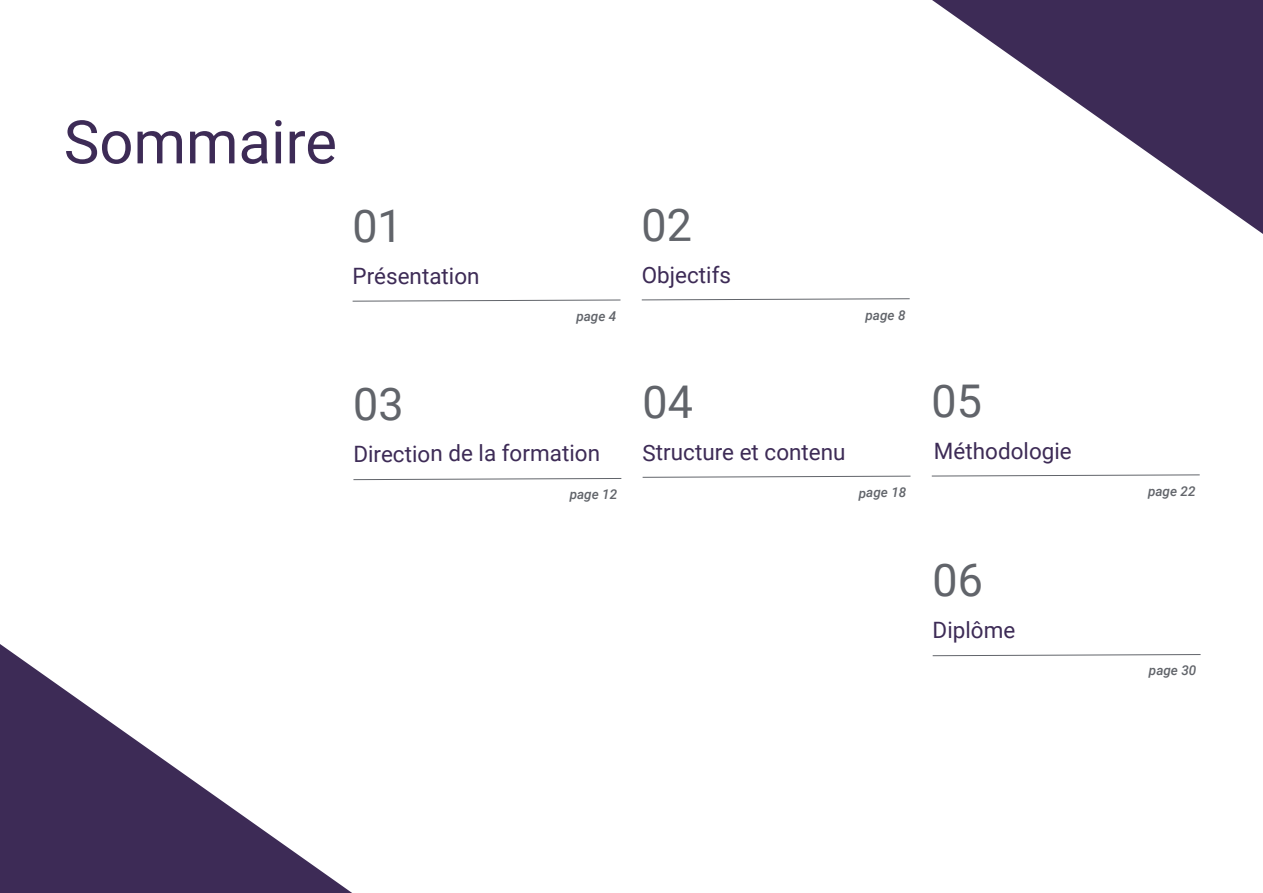
<style>
.page{position:relative;width:1263px;height:893px;background:#fff}
.page>*{position:absolute;margin:0;border:0;box-sizing:border-box;transform-origin:0 0}
.t1{font:60px "Roboto";color:#3d2b56}
.t2{font:45px "Roboto";letter-spacing:-.005em;color:#61646a}
.t3{font:22.5px "Roboto";letter-spacing:-.005em;color:#3d2b56}
.t4{font:italic 500 13.5px "Roboto";color:#61646a}
</style>
<div class="page">
<svg style="left:0;top:644px;width:352px;height:249px"></svg>
<svg style="left:932px;top:0;width:331px;height:234px"></svg>
<svg style="left:352px;top:299px;width:269px;height:3px"></svg>
<svg style="left:932px;top:654px;width:269px;height:2px"></svg>
<svg style="left:641px;top:298px;width:269px;height:3px"></svg>
<svg style="left:642px;top:475px;width:269px;height:3px"></svg>
<svg style="left:931px;top:474px;width:269px;height:3px"></svg>
<svg style="left:353px;top:478px;width:269px;height:2px"></svg>
<h1 class="t1" style="left:64px;top:100px;width:275px">Sommaire</h1>
<h2 class="t2" style="left:352px;top:195px;width:52px">01</h2>
<h2 class="t2" style="left:641px;top:193px;width:52px">02</h2>
<p class="t3" style="left:352px;top:260px;width:129px">Présentation</p>
<p class="t4" style="left:576px;top:307px;width:42px">page 4</p>
<p class="t3" style="left:642px;top:259px;width:91px">Objectifs</p>
<p class="t4" style="left:865px;top:306px;width:42px">page 8</p>
<h2 class="t2" style="left:353px;top:372px;width:52px">03</h2>
<p class="t3" style="left:353px;top:437px;width:248px">Direction de la formation</p>
<p class="t4" style="left:570px;top:484px;width:49px">page 12</p>
<h2 class="t2" style="left:642px;top:371px;width:52px">04</h2>
<h2 class="t2" style="left:931px;top:370px;width:52px">05</h2>
<p class="t3" style="left:642px;top:436px;width:205px">Structure et contenu</p>
<p class="t3" style="left:934px;top:435px;width:140px">Méthodologie</p>
<p class="t4" style="left:859px;top:483px;width:49px">page 18</p>
<p class="t4" style="left:1148px;top:482px;width:49px">page 22</p>
<h2 class="t2" style="left:932px;top:548px;width:52px">06</h2>
<p class="t3" style="left:932px;top:614px;width:84px">Diplôme</p>
<p class="t4" style="left:1149px;top:660px;width:49px">page 30</p>
</div>
